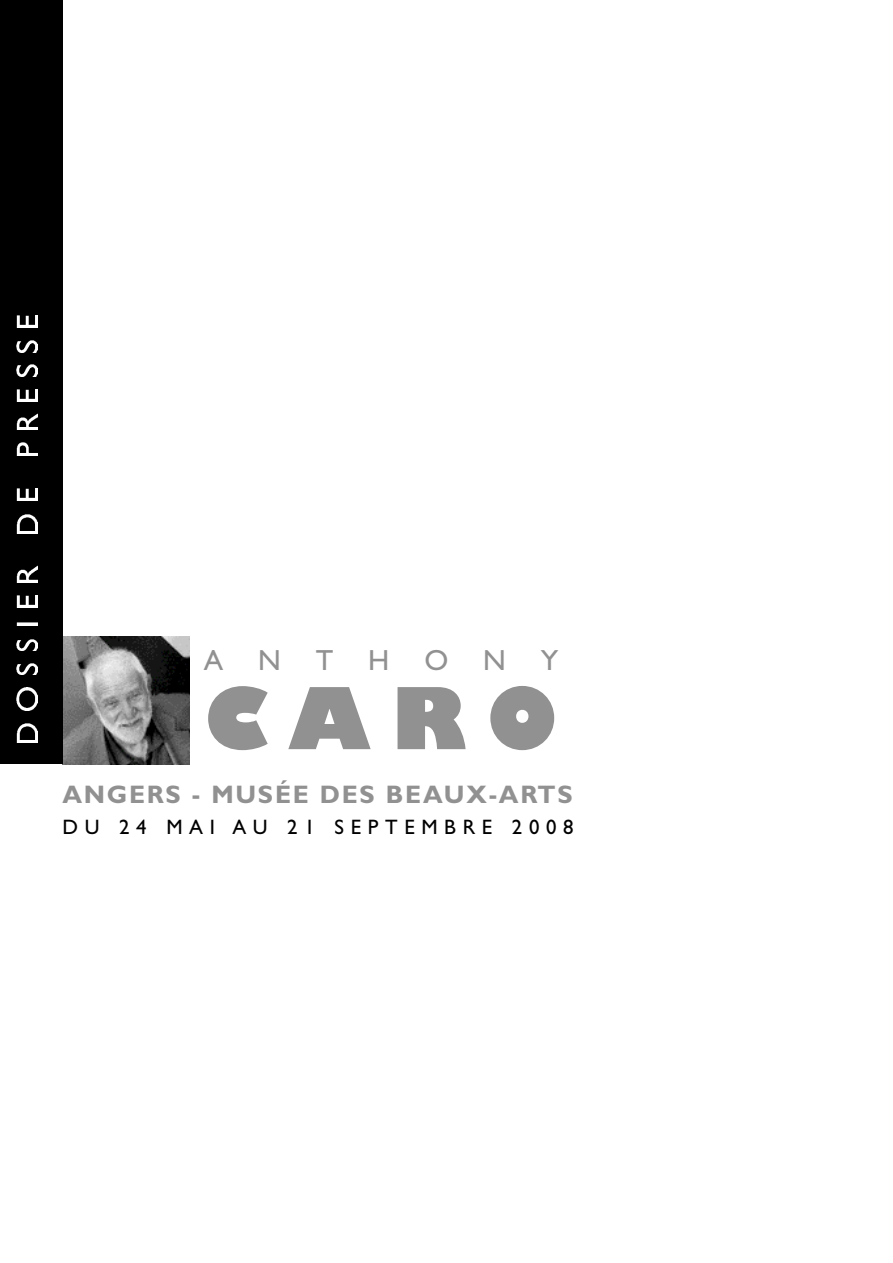
<style>
.page{position:relative;width:893px;height:1263px;background:#fff}
.page>*{position:absolute;margin:0;border:0;box-sizing:border-box;transform-origin:0 0}
.t1{font:800 83.25px "Gill Sans";color:#919191}
.t2{font:29.1px "Gill Sans";color:#919191}
.t3{font:700 25.35px "Gill Sans";letter-spacing:.065em;color:#919191}
.t4{font:20.85px "Gill Sans";letter-spacing:.32em;color:#000}
.s1{font-size:83.55px}
</style>
<div class="page">
<img style="left:62px;top:636px;width:128px;height:128px">
<div style="left:0;top:0;width:62px;height:764px;background:#000"></div>
<img style="left:16px;top:723px;width:21px;height:19px">
<img style="left:16px;top:688px;width:22px;height:22px">
<img style="left:16px;top:663px;width:22px;height:12px">
<img style="left:16px;top:639px;width:22px;height:12px">
<img style="left:16px;top:622px;width:21px;height:4px">
<img style="left:16px;top:596px;width:21px;height:12px">
<img style="left:16px;top:566px;width:21px;height:16px">
<img style="left:16px;top:515px;width:21px;height:19px">
<img style="left:16px;top:489px;width:21px;height:12px">
<img style="left:16px;top:443px;width:21px;height:13px">
<img style="left:16px;top:414px;width:21px;height:16px">
<img style="left:16px;top:389px;width:21px;height:12px">
<img style="left:16px;top:365px;width:22px;height:12px">
<img style="left:16px;top:341px;width:22px;height:11px">
<img style="left:16px;top:315px;width:21px;height:12px">
<p class="t2" style="left:204px;top:650px;width:356px">A N T H O N Y</p>
<h1 class="t1" style="left:204px;top:687px;width:356px">CA R<span class="s1">O</span></h1>
<p class="t3" style="left:62px;top:786px;width:512px">ANGERS - MUSÉE DES BEAU X - A RT S</p>
<p class="t4" style="left:62px;top:820px;width:513px">DU 24 MAI AU 21 SEPTEMBRE 2008</p>
</div>
